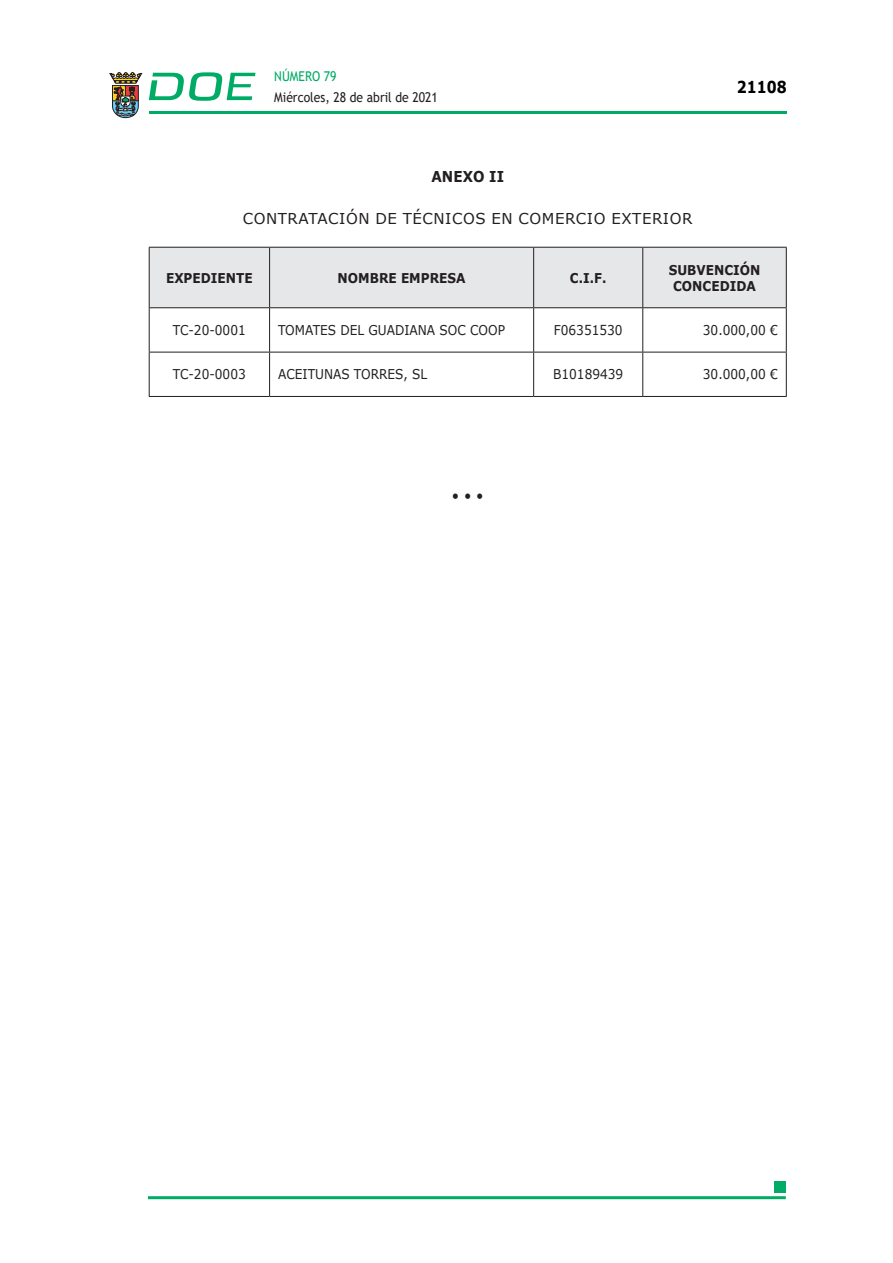
<style>
.page{position:relative;width:893px;height:1263px;background:#fff}
.page>*{position:absolute;margin:0;border:0;box-sizing:border-box;transform-origin:0 0}
.t1{font:700 16.5px "Verdana";color:#000;scale:.85 1}
.ADENDA{font:15px "Verdana";letter-spacing:.035em;color:#231f20}
.CUERPO_DE_TEXTO{font:700 15px "Verdana";letter-spacing:.005em;color:#231f20;scale:.9 1}
.CUERPO_DE_TEXTO-2{font:15px "Verdana";color:#231f20;scale:.9 1}
.t2{font:13.5px "Verdana";color:#231f20;scale:.9 1}
.t3{font:700 13.5px/16.2px "Verdana";color:#231f20;text-align:center;scale:.9 1}
.t4{font:13.5px "Trebuchet MS";color:#231f20;scale:.9 1}
.t5{font:13.5px "Trebuchet MS";color:#00ab67;scale:.9 1}
</style>
<div class="page">
<hr style="left:149px;top:111px;width:638px;height:3px;background:#00ab66">
<svg style="left:109px;top:72px;width:33px;height:46px"></svg>
<svg style="left:149px;top:72px;width:106px;height:29px"></svg>
<hr style="left:148px;top:1196px;width:638px;height:3px;background:#00ab66">
<div style="left:775px;top:1181px;width:11px;height:11px;background:#00ab66"></div>
<div style="left:150px;top:248px;width:636px;height:59px;background:#e6e7e9"></div>
<hr style="left:786px;top:308px;width:1px;height:44px;background:#231f20">
<hr style="left:149px;top:352px;width:121px;height:1px;background:#231f20">
<hr style="left:270px;top:352px;width:264px;height:1px;background:#231f20">
<hr style="left:534px;top:352px;width:109px;height:1px;background:#231f20">
<hr style="left:643px;top:352px;width:144px;height:1px;background:#231f20">
<hr style="left:149px;top:396px;width:121px;height:1px;background:#231f20">
<hr style="left:270px;top:396px;width:264px;height:1px;background:#231f20">
<hr style="left:534px;top:396px;width:109px;height:1px;background:#231f20">
<hr style="left:643px;top:396px;width:144px;height:1px;background:#231f20">
<hr style="left:269px;top:248px;width:1px;height:59px;background:#231f20">
<hr style="left:533px;top:248px;width:1px;height:59px;background:#231f20">
<hr style="left:642px;top:248px;width:1px;height:59px;background:#231f20">
<hr style="left:149px;top:308px;width:1px;height:44px;background:#231f20">
<hr style="left:269px;top:308px;width:1px;height:44px;background:#231f20">
<hr style="left:533px;top:308px;width:1px;height:44px;background:#231f20">
<hr style="left:642px;top:308px;width:1px;height:44px;background:#231f20">
<hr style="left:149px;top:352px;width:1px;height:44px;background:#231f20">
<hr style="left:269px;top:352px;width:1px;height:44px;background:#231f20">
<hr style="left:533px;top:352px;width:1px;height:44px;background:#231f20">
<hr style="left:642px;top:352px;width:1px;height:44px;background:#231f20">
<hr style="left:786px;top:352px;width:1px;height:44px;background:#231f20">
<hr style="left:149px;top:247px;width:121px;height:1px;background:#231f20">
<hr style="left:149px;top:248px;width:1px;height:59px;background:#231f20">
<hr style="left:270px;top:247px;width:264px;height:1px;background:#231f20">
<hr style="left:534px;top:247px;width:109px;height:1px;background:#231f20">
<hr style="left:643px;top:247px;width:144px;height:1px;background:#231f20">
<hr style="left:786px;top:248px;width:1px;height:59px;background:#231f20">
<hr style="left:149px;top:307px;width:121px;height:1px;background:#231f20">
<hr style="left:270px;top:307px;width:264px;height:1px;background:#231f20">
<hr style="left:534px;top:307px;width:109px;height:1px;background:#231f20">
<hr style="left:643px;top:307px;width:144px;height:1px;background:#231f20">
<p class="t5" style="left:274px;top:67px;width:71px">NÚMERO 79</p>
<p class="t4" style="left:274px;top:88px;width:183px">Miércoles, 28 de abril de 2021</p>
<p class="CUERPO_DE_TEXTO" style="left:431px;top:165px;width:82px">ANEXO II</p>
<p class="ADENDA" style="left:243px;top:208px;width:451px">CONTRATACIÓN DE TÉCNICOS EN COMERCIO EXTERIOR</p>
<p class="t1" style="left:737px;top:75px;width:60px">21108</p>
<p class="t3" style="left:166px;top:269px;width:98px">EXPEDIENTE</p>
<p class="t3" style="left:338px;top:269px;width:144px">NOMBRE EMPRESA</p>
<p class="t3" style="left:570px;top:269px;width:42px">C.I.F.</p>
<p class="t3" style="left:669px;top:261px;width:103px">SUBVENCIÓN<br>CONCEDIDA</p>
<p class="t2" style="left:173px;top:321px;width:82px">TC-20-0001</p>
<p class="t2" style="left:278px;top:321px;width:254px">TOMATES DEL GUADIANA SOC COOP</p>
<p class="t2" style="left:554px;top:321px;width:78px">F06351530</p>
<p class="t2" style="left:703px;top:321px;width:85px">30.000,00 €</p>
<p class="t2" style="left:173px;top:365px;width:82px">TC-20-0003</p>
<p class="t2" style="left:278px;top:365px;width:167px">ACEITUNAS TORRES, SL</p>
<p class="t2" style="left:553px;top:365px;width:79px">B10189439</p>
<p class="t2" style="left:703px;top:365px;width:85px">30.000,00 €</p>
<p class="CUERPO_DE_TEXTO-2" style="left:452px;top:485px;width:37px">• • •</p>
</div>
